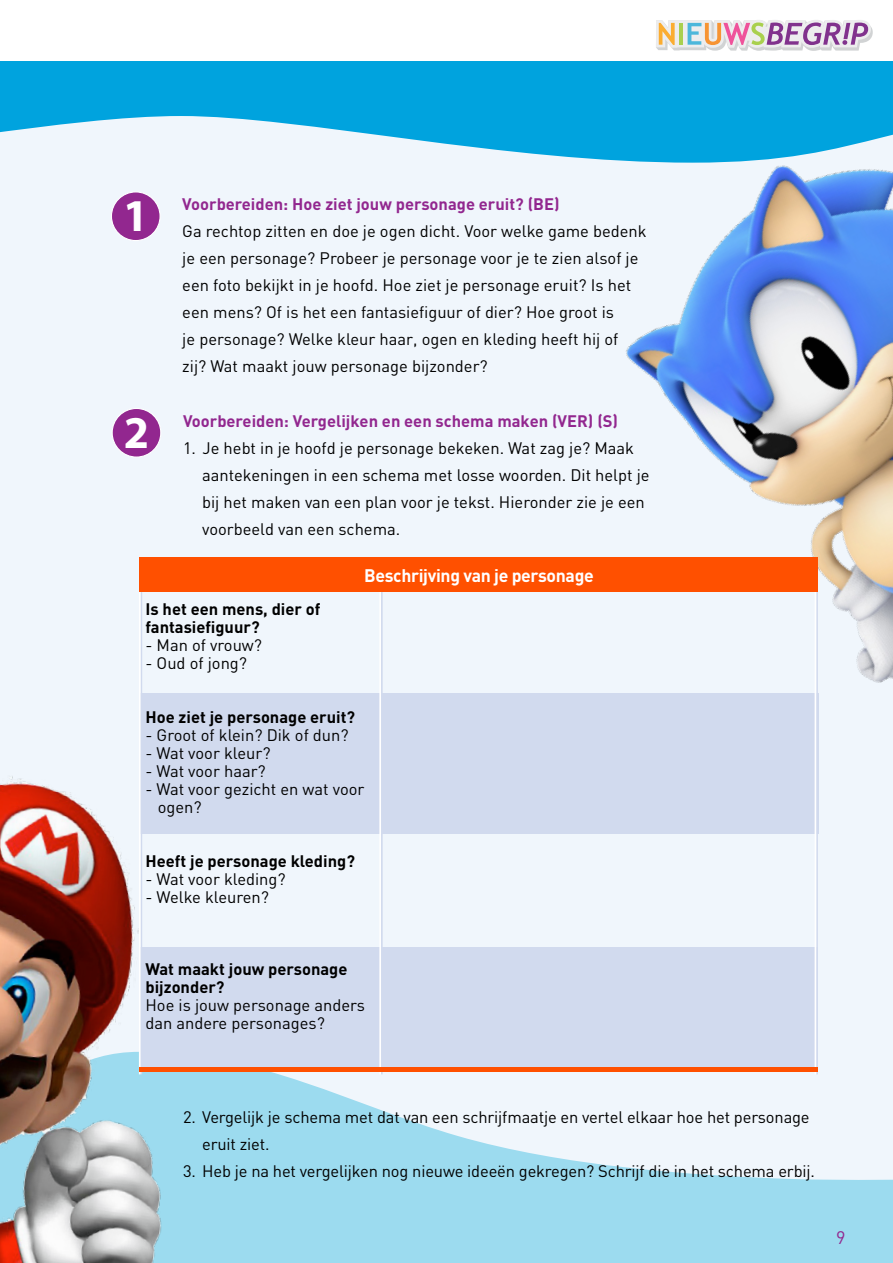
<style>
.page{position:relative;width:893px;height:1263px;background:#fff}
.page>*{position:absolute;margin:0;border:0;box-sizing:border-box;transform-origin:0 0}
.Body_artikel{font:700 45.75px "Myriad Pro";color:#fff}
.t1{font:700 18px "DIN";letter-spacing:-.02em;color:#fff}
.t2{font:18px "DIN";color:#92278f}
.Body_artikel-2{font:16.5px/27px "DIN";color:#000}
.t3{font:700 16.5px/18px "DIN";color:#000}
.Body_artikel-3{font:700 16.5px "DIN";color:#92278f}
</style>
<div class="page">
<div style="left:0;top:62px;width:893px;height:152px;background:#00a3de"></div>
<div style="left:0;top:981px;width:893px;height:282px;background:#9cdbef"></div>
<div style="left:0;top:116px;width:893px;height:1064px;background:#f0f6fc"></div>
<svg style="left:656px;top:20px;width:217px;height:31px;background:#d4c1c8"></svg>
<div style="left:111px;top:192px;width:49px;height:49px;background:#92278f;border-radius:50%"></div>
<div style="left:111px;top:191px;width:50px;height:50px;border:1px solid #fff;border-radius:50%"></div>
<div style="left:112px;top:408px;width:49px;height:49px;background:#92278f;border-radius:50%"></div>
<div style="left:112px;top:408px;width:49px;height:50px;border:1px solid #fff;border-radius:50%"></div>
<img style="left:0;top:646px;width:305px;height:617px">
<img style="left:552px;top:116px;width:341px;height:765px">
<div style="left:140px;top:693px;width:679px;height:141px;background:#d1daee"></div>
<div style="left:139px;top:947px;width:679px;height:122px;background:#d1daee"></div>
<hr style="left:381px;top:557px;width:2px;height:517px;background:#d1daee">
<hr style="left:379px;top:557px;width:2px;height:517px;background:#fff">
<hr style="left:816px;top:557px;width:2px;height:517px;background:#d1daee">
<hr style="left:815px;top:557px;width:1px;height:517px;background:#fff">
<hr style="left:141px;top:557px;width:1px;height:517px;background:#d1daee">
<hr style="left:139px;top:557px;width:2px;height:517px;background:#fff">
<div style="left:139px;top:557px;width:679px;height:35px;background:#ff5000"></div>
<div style="left:139px;top:1067px;width:679px;height:5px;background:#ff5000"></div>
<p class="Body_artikel" style="left:123px;top:186px;width:27px">1</p>
<p class="Body_artikel" style="left:124px;top:403px;width:27px">2</p>
<p class="Body_artikel-3" style="left:182px;top:194px;width:379px">Voorbereiden: Hoe ziet jouw personage eruit? (BE)</p>
<p class="Body_artikel-2" style="left:182px;top:218px;width:466px">Ga rechtop zitten en doe je ogen dicht. Voor welke game bedenk je een personage? Probeer je personage voor je te zien alsof je een foto bekijkt in je hoofd. Hoe ziet je personage eruit? Is het een mens? Of is het een fantasiefiguur of dier? Hoe groot is<br>je personage? Welke kleur haar, ogen en kleding heeft hij of<br>zij? Wat maakt jouw personage bijzonder?</p>
<p class="Body_artikel-3" style="left:183px;top:410px;width:437px">Voorbereiden: Vergelijken en een schema maken (VER) (S)</p>
<p class="Body_artikel-2" style="left:202px;top:434px;width:449px;text-indent:-19px">1. Je hebt in je hoofd je personage bekeken. Wat zag je? Maak aantekeningen in een schema met losse woorden. Dit helpt je bij het maken van een plan voor je tekst. Hieronder zie je een voorbeeld van een schema.</p>
<p class="t1" style="left:364px;top:564px;width:231px">Beschrijving van je personage</p>
<p class="t3" style="left:145px;top:599px;width:176px">Is het een mens, dier of fantasiefiguur?</p>
<p class="Body_artikel-2" style="left:145px;top:631px;width:118px">- Man of vrouw?</p>
<p class="Body_artikel-2" style="left:145px;top:649px;width:103px">- Oud of jong?</p>
<p class="t3" style="left:145px;top:707px;width:211px">Hoe ziet je personage eruit?</p>
<p class="Body_artikel-2" style="left:145px;top:721px;width:205px">- Groot of klein? Dik of dun?</p>
<p class="Body_artikel-2" style="left:145px;top:739px;width:127px">- Wat voor kleur?</p>
<p class="Body_artikel-2" style="left:145px;top:757px;width:122px">- Wat voor haar?</p>
<p class="Body_artikel-2" style="left:145px;top:775px;width:220px">- Wat voor gezicht en wat voor</p>
<p class="Body_artikel-2" style="left:158px;top:793px;width:45px">ogen?</p>
<p class="t3" style="left:145px;top:851px;width:211px">Heeft je personage kleding?</p>
<p class="Body_artikel-2" style="left:145px;top:865px;width:142px">- Wat voor kleding?</p>
<p class="Body_artikel-2" style="left:145px;top:883px;width:125px">- Welke kleuren?</p>
<p class="t3" style="left:145px;top:959px;width:203px">Wat maakt jouw personage bijzonder?</p>
<p class="Body_artikel-2" style="left:145px;top:991px;width:221px">Hoe is jouw personage anders</p>
<p class="Body_artikel-2" style="left:145px;top:1009px;width:181px">dan andere personages?</p>
<p class="Body_artikel-2" style="left:202px;top:1103px;width:609px;text-indent:-19px">2. Vergelijk je schema met dat van een schrijfmaatje en vertel elkaar hoe het personage eruit ziet.</p>
<p class="Body_artikel-2" style="left:183px;top:1157px;width:633px">3. Heb je na het vergelijken nog nieuwe ideeën gekregen? Schrijf die in het schema erbij.</p>
<p class="t2" style="left:836px;top:1226px;width:11px">9</p>
</div>
